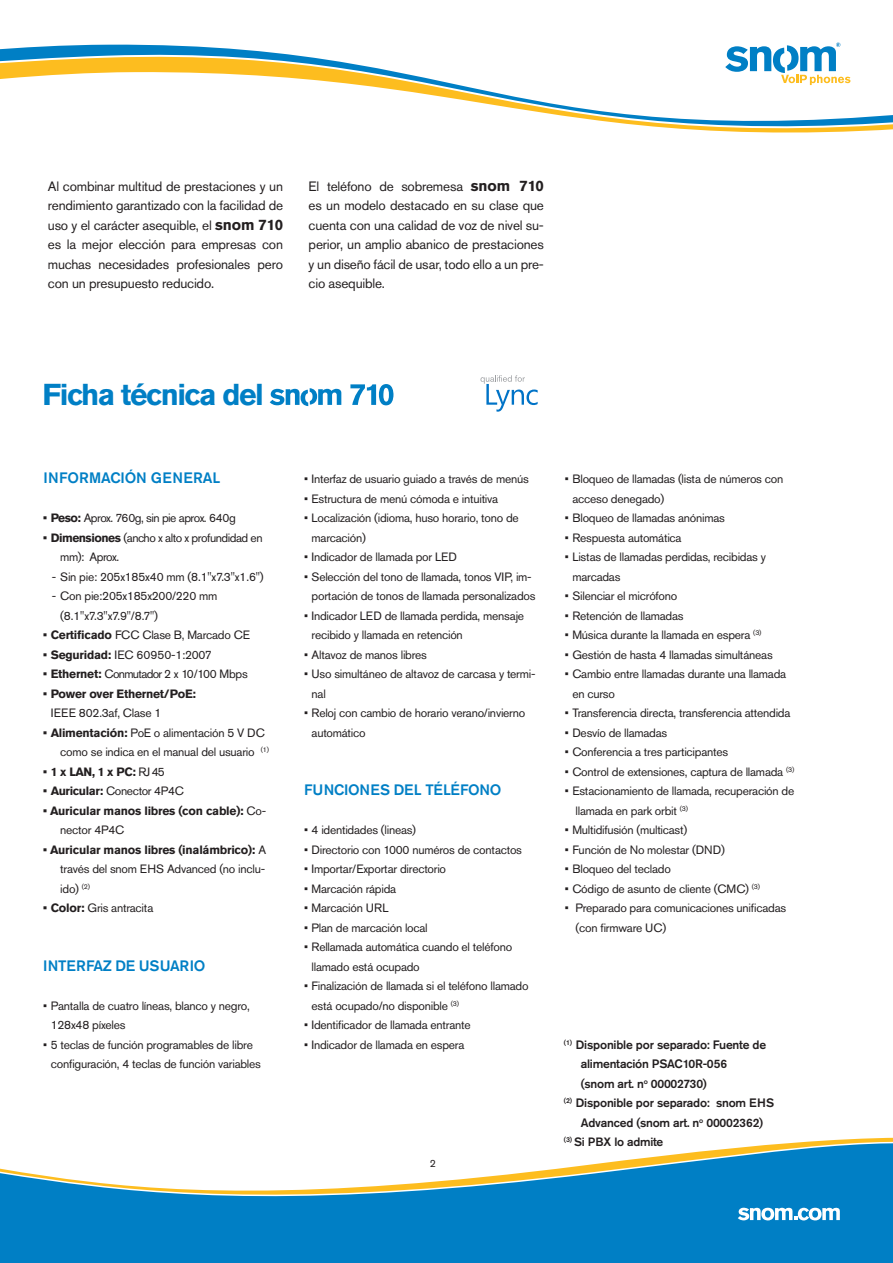
<style>
.page{position:relative;width:893px;height:1263px;background:#fff}
.page>*{position:absolute;margin:0;border:0;box-sizing:border-box;transform-origin:0 0}
.t1{font:700 30px "Akzidenz Grotesk Pro";letter-spacing:-.05em;color:#007fc5}
.t2{font:500 15px "Akzidenz Grotesk Pro";letter-spacing:-.01em;color:#007fc5}
.t3{font:13.5px/19.5px "Akzidenz Grotesk Pro";letter-spacing:-.015em;color:#231f20;text-align:justify}
.t4{font:500 12.15px "Akzidenz Grotesk Pro";letter-spacing:-.02em;color:#231f20}
.t5{font:12px/19.5px "Akzidenz Grotesk Pro";letter-spacing:-.02em;color:#231f20}
.t6{font:700 12px/19.5px "Akzidenz Grotesk Pro";letter-spacing:-.02em;color:#231f20}
.t7{font:12px/19.5px "Akzidenz Grotesk Pro";letter-spacing:-.04em;color:#231f20}
.t8{font:12px "Akzidenz Grotesk Pro";letter-spacing:-.06em;color:#231f20}
.t9{font:12px "Akzidenz Grotesk Pro";color:#231f20}
.t10{font:500 12px "Akzidenz Grotesk Pro";letter-spacing:-.02em;color:#231f20}
.t11{font:10.5px "Akzidenz Grotesk Pro";color:#231f20}
.s1{font-weight:700;font-size:15px}
.s2{font-weight:700}
.s3{font-weight:400}
</style>
<div class="page">
<svg style="left:0;top:1137px;width:893px;height:126px;fill:#007fc5"></svg>
<svg style="left:0;top:45px;width:893px;height:88px"></svg>
<svg style="left:725px;top:43px;width:125px;height:42px"></svg>
<svg style="left:738px;top:1207px;width:102px;height:13px"></svg>
<svg style="left:270px;top:388px;width:71px;height:18px"></svg>
<svg style="left:350px;top:384px;width:43px;height:21px"></svg>
<svg style="left:480px;top:375px;width:58px;height:37px"></svg>
<p class="t3" style="left:48px;top:176px;width:237px">Al combinar multitud de prestaciones y un rendimiento garantizado con la facilidad de uso y el carácter asequible, el <span class="s1">snom 710 </span>es la mejor elección para empresas con muchas necesidades profesionales pero con un presupuesto reducido.</p>
<p class="t3" style="left:309px;top:176px;width:237px">El teléfono de sobremesa <span class="s1">snom 710 </span>es un modelo destacado en su clase que cuenta con una calidad de voz de nivel su&shy;perior, un amplio abanico de prestaciones y un diseño fácil de usar, todo ello a un pre&shy;cio asequible.</p>
<h1 class="t1" style="left:43px;top:375px;width:223px">Ficha técnica del</h1>
<p class="t2" style="left:43px;top:468px;width:178px">INFORMACIÓN GENERAL</p>
<p class="t7" style="left:43px;top:508px;width:194px"><span class="s2">• Peso:</span> Aprox. 760g, sin pie aprox. 640g</p>
<p class="t7" style="left:60px;top:528px;width:204px;text-indent:-17px"><span class="s2">• Dimensiones</span> (ancho x alto x profundidad en mm): Aprox.</p>
<p class="t5" style="left:52px;top:567px;width:214px">- Sin pie: 205x185x40 mm (8.1"x7.3"x1.6")</p>
<p class="t5" style="left:60px;top:586px;width:159px;text-indent:-9px">- Con pie:205x185x200/220 mm (8.1"x7.3"x7.9"/8.7")</p>
<p class="t5" style="left:43px;top:625px;width:208px"><span class="s2">• Certificado</span> FCC Clase B, Marcado CE</p>
<p class="t9" style="left:43px;top:647px;width:170px"><span class="s2">• Seguridad:</span> IEC 60950-1:2007</p>
<p class="t8" style="left:43px;top:666px;width:206px"><span class="s2">• Ethernet:</span> Conmutador 2 x 10/100 Mbps</p>
<p class="t6" style="left:43px;top:683px;width:154px">• Power over Ethernet/PoE:</p>
<p class="t5" style="left:51px;top:703px;width:112px">IEEE 802.3af, Clase 1</p>
<p class="t5" style="left:60px;top:723px;width:210px;text-indent:-17px"><span class="s2">• Alimentación:</span> PoE o alimentación 5 V DC como se indica en el manual del usuario <sup>(1)</sup></p>
<p class="t6" style="left:43px;top:761px;width:123px">• 1 x LAN, 1 x PC: <span class="s3">RJ 45</span></p>
<p class="t5" style="left:43px;top:781px;width:142px"><span class="s2">• Auricular:</span> Conector 4P4C</p>
<p class="t6" style="left:60px;top:800px;width:207px;text-indent:-17px">• Auricular manos libres (con cable): <span class="s3">Co&shy;nector 4P4C</span></p>
<p class="t5" style="left:60px;top:840px;width:207px;text-align:justify;text-indent:-17px"><span class="s2">• Auricular manos libres (inalámbrico):</span> A través del snom EHS Advanced (no inclu&shy;ido) <sup>(2)</sup></p>
<p class="t5" style="left:43px;top:898px;width:112px"><span class="s2">• Color:</span> Gris antracita</p>
<p class="t2" style="left:43px;top:956px;width:164px">INTERFAZ DE USUARIO</p>
<p class="t5" style="left:51px;top:996px;width:201px;text-indent:-7px">• Pantalla de cuatro líneas, blanco y negro,<br>128x48 píxeles</p>
<p class="t5" style="left:51px;top:1035px;width:212px;text-indent:-7px">• 5 teclas de función programables de libre configuración, 4 teclas de función variables</p>
<p class="t5" style="left:304px;top:469px;width:226px">• Interfaz de usuario guiado a través de menús</p>
<p class="t5" style="left:304px;top:489px;width:196px">• Estructura de menú cómoda e intuitiva</p>
<p class="t5" style="left:312px;top:508px;width:209px;text-indent:-8px">• Localización (idioma, huso horario, tono de marcación)</p>
<p class="t5" style="left:304px;top:547px;width:155px">• Indicador de llamada por LED</p>
<p class="t5" style="left:312px;top:567px;width:225px;text-indent:-8px">• Selección del tono de llamada, tonos VIP, im&shy;portación de tonos de llamada personalizados</p>
<p class="t5" style="left:312px;top:606px;width:214px;text-indent:-8px">• Indicador LED de llamada perdida, mensaje recibido y llamada en retención</p>
<p class="t5" style="left:304px;top:645px;width:124px">• Altavoz de manos libres</p>
<p class="t5" style="left:312px;top:664px;width:225px;text-indent:-8px">• Uso simultáneo de altavoz de carcasa y termi&shy;nal</p>
<p class="t5" style="left:312px;top:703px;width:215px;text-indent:-8px">• Reloj con cambio de horario verano/invierno automático</p>
<p class="t2" style="left:304px;top:780px;width:199px">FUNCIONES DEL TÉLÉFONO</p>
<p class="t5" style="left:304px;top:820px;width:114px">• 4 identidades (lineas)</p>
<p class="t5" style="left:304px;top:840px;width:219px">• Directorio con 1000 numéros de contactos</p>
<p class="t5" style="left:304px;top:859px;width:144px">• Importar/Exportar directorio</p>
<p class="t5" style="left:304px;top:879px;width:94px">• Marcación rápida</p>
<p class="t5" style="left:304px;top:898px;width:86px">• Marcación URL</p>
<p class="t5" style="left:304px;top:918px;width:125px">• Plan de marcación local</p>
<p class="t5" style="left:312px;top:937px;width:202px;text-indent:-8px">• Rellamada automática cuando el teléfono llamado está ocupado</p>
<p class="t5" style="left:312px;top:976px;width:218px;text-indent:-8px">• Finalización de llamada si el teléfono llamado está ocupado/no disponible <sup>(3)</sup></p>
<p class="t5" style="left:304px;top:1015px;width:168px">• Identificador de llamada entrante</p>
<p class="t5" style="left:304px;top:1035px;width:162px">• Indicador de llamada en espera</p>
<p class="t11" style="left:430px;top:1156px;width:8px">2</p>
<p class="t5" style="left:572px;top:469px;width:212px;text-indent:-8px">• Bloqueo de llamadas (lista de números con acceso denegado)</p>
<p class="t5" style="left:565px;top:508px;width:162px">• Bloqueo de llamadas anónimas</p>
<p class="t5" style="left:565px;top:528px;width:118px">• Respuesta automática</p>
<p class="t5" style="left:572px;top:547px;width:195px;text-indent:-8px">• Listas de llamadas perdidas, recibidas y marcadas</p>
<p class="t5" style="left:565px;top:586px;width:114px">• Silenciar el micrófono</p>
<p class="t5" style="left:565px;top:606px;width:120px">• Retención de llamadas</p>
<p class="t5" style="left:565px;top:625px;width:198px">• Música durante la llamada en espera <sup>(3)</sup></p>
<p class="t5" style="left:565px;top:645px;width:209px">• Gestión de hasta 4 llamadas simultáneas</p>
<p class="t5" style="left:572px;top:664px;width:215px;text-indent:-8px">• Cambio entre llamadas durante una llamada en curso</p>
<p class="t5" style="left:565px;top:703px;width:227px">• Transferencia directa, transferencia attendida</p>
<p class="t5" style="left:565px;top:723px;width:104px">• Desvío de llamadas</p>
<p class="t5" style="left:565px;top:742px;width:165px">• Conferencia a tres participantes</p>
<p class="t5" style="left:565px;top:762px;width:231px">• Control de extensiones, captura de llamada <sup>(3)</sup></p>
<p class="t5" style="left:575px;top:781px;width:220px;text-indent:-11px">• Estacionamiento de llamada, recuperación de llamada en park orbit <sup>(3)</sup></p>
<p class="t5" style="left:565px;top:820px;width:124px">• Multidifusión (multicast)</p>
<p class="t5" style="left:565px;top:840px;width:162px">• Función de No molestar (DND)</p>
<p class="t5" style="left:565px;top:859px;width:107px">• Bloqueo del teclado</p>
<p class="t5" style="left:565px;top:879px;width:197px">• Código de asunto de cliente (CMC) <sup>(3)</sup></p>
<p class="t5" style="left:575px;top:898px;width:212px;text-indent:-11px">• Preparado para comunicaciones unificadas (con firmware UC)</p>
<p class="t4" style="left:564px;top:1036px;width:204px"><sup>(1)</sup> Disponible por separado: Fuente de</p>
<p class="t4" style="left:581px;top:1056px;width:148px">alimentación PSAC10R-056</p>
<p class="t4" style="left:581px;top:1075px;width:128px">(snom art. n<sup>o</sup> 00002730)</p>
<p class="t4" style="left:564px;top:1095px;width:212px"><sup>(2)</sup> Disponible por separado: snom EHS</p>
<p class="t4" style="left:581px;top:1114px;width:184px">Advanced (snom art. n<sup>o</sup> 00002362)</p>
<p class="t10" style="left:564px;top:1134px;width:101px"><sup>(3)</sup> Si PBX lo admite</p>
</div>
